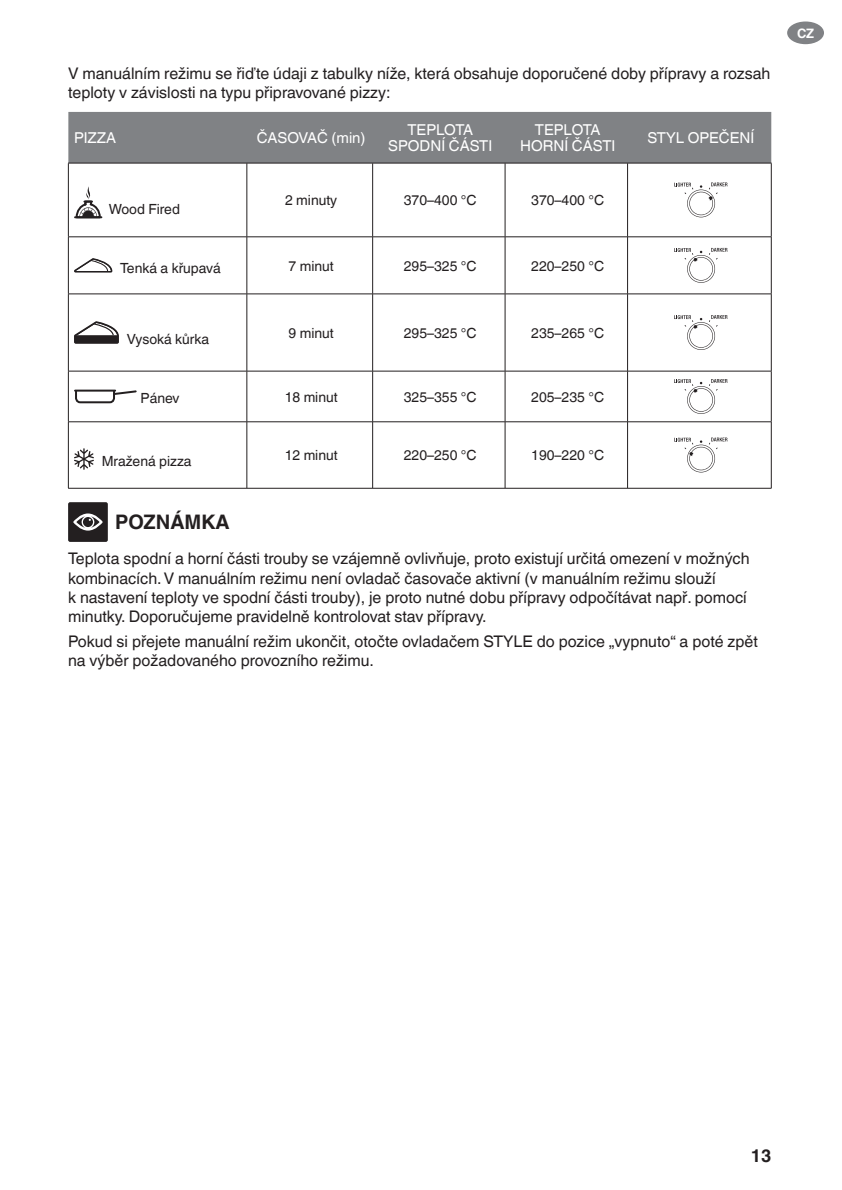
<style>
.page{position:relative;width:842px;height:1190px;background:#fff}
.page>*{position:absolute;margin:0;border:0;box-sizing:border-box;transform-origin:0 0}
.t1{font:700 20px "Helvetica World";color:#231f20}
.t2{font:700 18px "Helvetica World";color:#231f20}
.t3{font:16px/19.2px "Helvetica World";color:#231f20}
.t4{font:15px/16px "Helvetica World";color:#fff;text-align:center}
.t5{font:14px "Helvetica World";color:#231f20}
.t6{font:700 13px "Helvetica World";color:#fff}
</style>
<div class="page">
<div style="left:787px;top:21px;width:37px;height:23px;background:#808285;border-radius:50%"></div>
<div style="left:68px;top:112px;width:703px;height:51px;background:#808285"></div>
<hr style="left:68px;top:163px;width:703px;height:1px;background:#231f20">
<hr style="left:68px;top:236px;width:703px;height:1px;background:#231f20">
<hr style="left:68px;top:293px;width:703px;height:1px;background:#231f20">
<hr style="left:68px;top:371px;width:703px;height:1px;background:#231f20">
<hr style="left:68px;top:421px;width:703px;height:1px;background:#231f20">
<hr style="left:68px;top:488px;width:703px;height:1px;background:#231f20">
<hr style="left:68px;top:163px;width:1px;height:73px;background:#231f20">
<hr style="left:246px;top:163px;width:1px;height:73px;background:#231f20">
<hr style="left:372px;top:163px;width:1px;height:73px;background:#231f20">
<hr style="left:504px;top:163px;width:1px;height:73px;background:#231f20">
<hr style="left:627px;top:163px;width:1px;height:73px;background:#231f20">
<hr style="left:770px;top:163px;width:1px;height:73px;background:#231f20">
<hr style="left:68px;top:237px;width:1px;height:57px;background:#231f20">
<hr style="left:246px;top:237px;width:1px;height:57px;background:#231f20">
<hr style="left:372px;top:237px;width:1px;height:57px;background:#231f20">
<hr style="left:504px;top:237px;width:1px;height:57px;background:#231f20">
<hr style="left:627px;top:237px;width:1px;height:57px;background:#231f20">
<hr style="left:770px;top:237px;width:1px;height:57px;background:#231f20">
<hr style="left:68px;top:294px;width:1px;height:77px;background:#231f20">
<hr style="left:246px;top:294px;width:1px;height:77px;background:#231f20">
<hr style="left:372px;top:294px;width:1px;height:77px;background:#231f20">
<hr style="left:504px;top:294px;width:1px;height:77px;background:#231f20">
<hr style="left:627px;top:294px;width:1px;height:77px;background:#231f20">
<hr style="left:770px;top:294px;width:1px;height:77px;background:#231f20">
<hr style="left:68px;top:371px;width:1px;height:50px;background:#231f20">
<hr style="left:246px;top:371px;width:1px;height:50px;background:#231f20">
<hr style="left:372px;top:371px;width:1px;height:50px;background:#231f20">
<hr style="left:504px;top:371px;width:1px;height:50px;background:#231f20">
<hr style="left:627px;top:371px;width:1px;height:50px;background:#231f20">
<hr style="left:770px;top:371px;width:1px;height:50px;background:#231f20">
<hr style="left:68px;top:422px;width:1px;height:66px;background:#231f20">
<hr style="left:246px;top:422px;width:1px;height:66px;background:#231f20">
<hr style="left:372px;top:422px;width:1px;height:66px;background:#231f20">
<hr style="left:504px;top:422px;width:1px;height:66px;background:#231f20">
<hr style="left:627px;top:422px;width:1px;height:66px;background:#231f20">
<hr style="left:770px;top:422px;width:1px;height:66px;background:#231f20">
<svg style="left:75px;top:186px;width:28px;height:33px"></svg>
<svg style="left:674px;top:182px;width:53px;height:35px"></svg>
<svg style="left:74px;top:258px;width:38px;height:14px"></svg>
<svg style="left:674px;top:248px;width:53px;height:35px"></svg>
<svg style="left:74px;top:321px;width:45px;height:23px"></svg>
<div style="left:75px;top:336px;width:43px;height:6px;background:#231f20"></div>
<svg style="left:674px;top:315px;width:53px;height:35px"></svg>
<svg style="left:74px;top:389px;width:63px;height:15px"></svg>
<hr style="left:75px;top:389px;width:40px;height:2px;background:#231f20">
<svg style="left:674px;top:379px;width:53px;height:35px"></svg>
<svg style="left:74px;top:448px;width:20px;height:22px"></svg>
<svg style="left:674px;top:437px;width:53px;height:35px"></svg>
<div style="left:68px;top:502px;width:40px;height:40px;background:#231f20;border-radius:2px"></div>
<svg style="left:73px;top:513px;width:30px;height:17px"></svg>
<p class="t3" style="left:68px;top:62px;width:703px">V manuálním režimu se řiďte údaji z tabulky níže, která obsahuje doporučené doby přípravy a rozsah teploty v závislosti na typu připravované pizzy:</p>
<p class="t4" style="left:74px;top:128px;width:44px">PIZZA</p>
<p class="t4" style="left:257px;top:128px;width:110px">ČASOVAČ (min)</p>
<p class="t4" style="left:388px;top:120px;width:105px">TEPLOTA<br>SPODNÍ ČÁSTI</p>
<p class="t4" style="left:520px;top:120px;width:97px">TEPLOTA<br>HORNÍ ČÁSTI</p>
<p class="t4" style="left:647px;top:128px;width:108px">STYL OPEČENÍ</p>
<p class="t5" style="left:109px;top:197px;width:73px">Wood Fired</p>
<p class="t5" style="left:285px;top:189px;width:54px">2 minuty</p>
<p class="t5" style="left:404px;top:189px;width:74px">370–400 °C</p>
<p class="t5" style="left:531px;top:189px;width:74px">370–400 °C</p>
<p class="t5" style="left:120px;top:256px;width:102px">Tenká a křupavá</p>
<p class="t5" style="left:288px;top:254px;width:47px">7 minut</p>
<p class="t5" style="left:404px;top:254px;width:74px">295–325 °C</p>
<p class="t5" style="left:531px;top:254px;width:74px">220–250 °C</p>
<p class="t5" style="left:127px;top:327px;width:84px">Vysoká kůrka</p>
<p class="t5" style="left:288px;top:321px;width:47px">9 minut</p>
<p class="t5" style="left:404px;top:321px;width:74px">295–325 °C</p>
<p class="t5" style="left:531px;top:321px;width:74px">235–265 °C</p>
<p class="t5" style="left:141px;top:387px;width:40px">Pánev</p>
<p class="t5" style="left:285px;top:385px;width:54px">18 minut</p>
<p class="t5" style="left:404px;top:385px;width:74px">325–355 °C</p>
<p class="t5" style="left:531px;top:385px;width:74px">205–235 °C</p>
<p class="t5" style="left:102px;top:449px;width:91px">Mražená pizza</p>
<p class="t5" style="left:285px;top:444px;width:54px">12 minut</p>
<p class="t5" style="left:404px;top:444px;width:74px">220–250 °C</p>
<p class="t5" style="left:531px;top:444px;width:74px">190–220 °C</p>
<p class="t1" style="left:115px;top:506px;width:116px">POZNÁMKA</p>
<p class="t3" style="left:68px;top:547px;width:683px">Teplota spodní a horní části trouby se vzájemně ovlivňuje, proto existují určitá omezení v možných kombinacích. V manuálním režimu není ovladač časovače aktivní (v manuálním režimu slouží<br>k nastavení teploty ve spodní části trouby), je proto nutné dobu přípravy odpočítávat např. pomocí minutky. Doporučujeme pravidelně kontrolovat stav přípravy.</p>
<p class="t3" style="left:68px;top:630px;width:691px">Pokud si přejete manuální režim ukončit, otočte ovladačem STYLE do pozice „vypnuto“ a poté zpět na výběr požadovaného provozního režimu.</p>
<p class="t6" style="left:797px;top:22px;width:19px">CZ</p>
<p class="t2" style="left:750px;top:1140px;width:22px">13</p>
</div>
